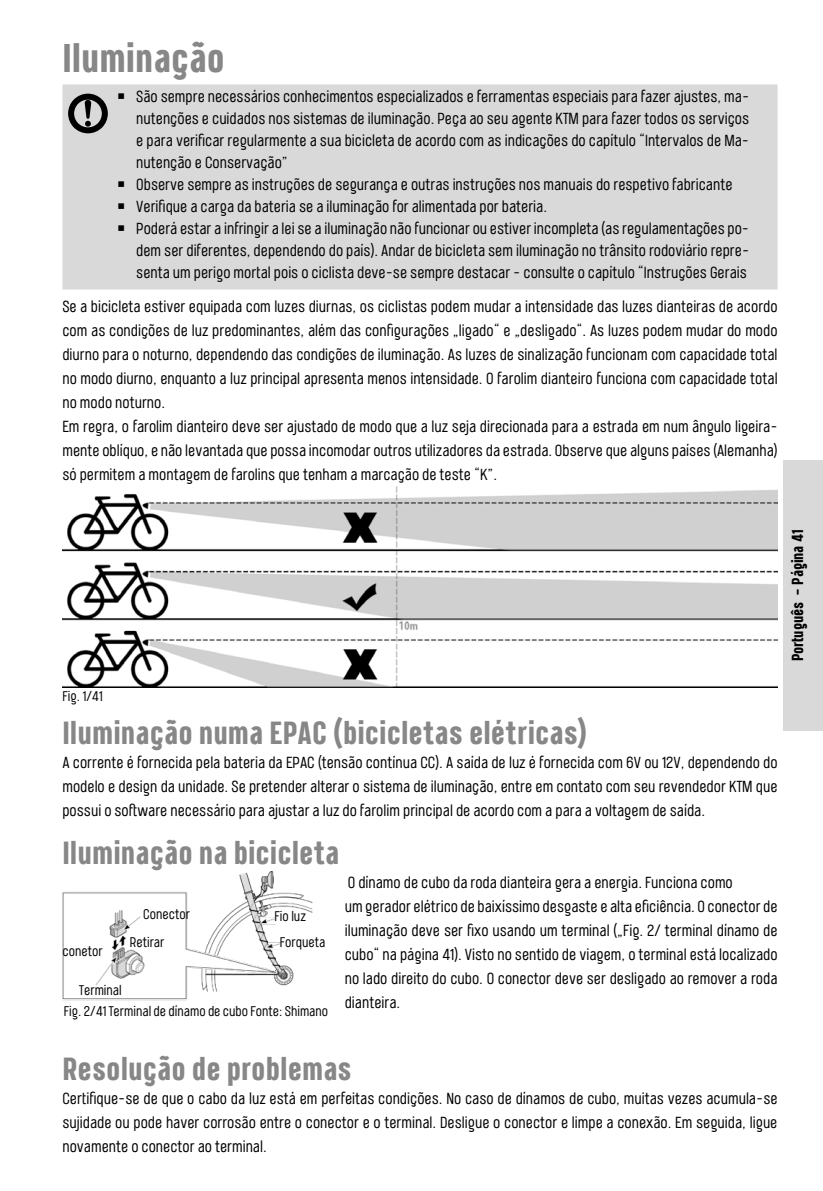
<style>
.page{position:relative;width:823px;height:1191px;background:#fff}
.page>*{position:absolute;margin:0;border:0;box-sizing:border-box;transform-origin:0 0}
.t1{font:700 40px "Port Condensed";color:#878787}
.t2{font:700 32px "Port Condensed";color:#878787}
.t3{font:16px/24px "Port Condensed";color:#000}
.t4{font:700 16px "Port Condensed";letter-spacing:-.005em;color:#000}
.t5{font:14px "Port Condensed";color:#000}
</style>
<div class="page">
<div style="left:782px;top:460px;width:40px;height:271px;background:#d9d9d9"></div>
<div style="left:62px;top:84px;width:715px;height:205px;background:#d9d9d9"></div>
<svg style="left:64px;top:91px;width:47px;height:46px"></svg>
<img style="left:63px;top:486px;width:714px;height:201px">
<img style="left:62px;top:872px;width:251px;height:129px">
<h1 class="t1" style="left:62px;top:32px;width:164px">Iluminação</h1>
<p class="t3" style="left:118px;top:84px;width:632px">￭ São sempre necessários conhecimentos especializados e ferramentas especiais para fazer ajustes, ma-</p>
<p class="t3" style="left:136px;top:106px;width:614px">nutenções e cuidados nos sistemas de iluminação. Peça ao seu agente KTM para fazer todos os serviços</p>
<p class="t3" style="left:136px;top:128px;width:614px">e para verificar regularmente a sua bicicleta de acordo com as indicações do capítulo “Intervalos de Ma-</p>
<p class="t3" style="left:136px;top:150px;width:153px">nutenção e Conservação”</p>
<p class="t3" style="left:118px;top:172px;width:615px">￭ Observe sempre as instruções de segurança e outras instruções nos manuais do respetivo fabricante</p>
<p class="t3" style="left:118px;top:194px;width:430px">￭ Verifique a carga da bateria se a iluminação for alimentada por bateria.</p>
<p class="t3" style="left:118px;top:216px;width:632px">￭ Poderá estar a infringir a lei se a iluminação não funcionar ou estiver incompleta (as regulamentações po-</p>
<p class="t3" style="left:136px;top:238px;width:614px">dem ser diferentes, dependendo do país). Andar de bicicleta sem iluminação no trânsito rodoviário repre-</p>
<p class="t3" style="left:136px;top:260px;width:611px">senta um perigo mortal pois o ciclista deve-se sempre destacar - consulte o capítulo “Instruções Gerais</p>
<p class="t3" style="left:62px;top:294px;width:716px">Se a bicicleta estiver equipada com luzes diurnas, os ciclistas podem mudar a intensidade das luzes dianteiras de acordo com as condições de luz predominantes, além das configurações „ligado“ e „desligado“. As luzes podem mudar do modo diurno para o noturno, dependendo das condições de iluminação. As luzes de sinalização funcionam com capacidade total no modo diurno, enquanto a luz principal apresenta menos intensidade. O farolim dianteiro funciona com capacidade total no modo noturno.<br>Em regra, o farolim dianteiro deve ser ajustado de modo que a luz seja direcionada para a estrada em num ângulo ligeira&shy;mente oblíquo, e não levantada que possa incomodar outros utilizadores da estrada. Observe que alguns países (Alemanha) só permitem a montagem de farolins que tenham a marcação de teste “K”.</p>
<p class="t5" style="left:62px;top:687px;width:42px">Fig. 1/41</p>
<h2 class="t2" style="left:62px;top:712px;width:526px">Iluminação numa EPAC (bicicletas elétricas)</h2>
<p class="t3" style="left:62px;top:750px;width:716px;text-align:justify">A corrente é fornecida pela bateria da EPAC (tensão contínua CC). A saída de luz é fornecida com 6V ou 12V, dependendo do modelo e design da unidade. Se pretender alterar o sistema de iluminação, entre em contato com seu revendedor KTM que possui o software necessário para ajustar a luz do farolim principal de acordo com a para a voltagem de saída.</p>
<h2 class="t2" style="left:62px;top:832px;width:278px">Iluminação na bicicleta</h2>
<p class="t5" style="left:62px;top:942px;width:42px">conetor</p>
<p class="t5" style="left:143px;top:904px;width:48px">Conector</p>
<p class="t5" style="left:130px;top:933px;width:36px">Retirar</p>
<p class="t5" style="left:79px;top:980px;width:44px">Terminal</p>
<p class="t5" style="left:274px;top:907px;width:33px">Fio luz</p>
<p class="t5" style="left:280px;top:933px;width:47px">Forqueta</p>
<p class="t5" style="left:64px;top:1002px;width:266px">Fig. 2/41 Terminal de dínamo de cubo Fonte: Shimano</p>
<p class="t3" style="left:344px;top:870px;width:434px">O dínamo de cubo da roda dianteira gera a energia. Funciona como<br>um gerador elétrico de baixíssimo desgaste e alta eficiência. O conector de iluminação deve ser fixo usando um terminal („Fig. 2/ terminal dínamo de cubo“ na página 41). Visto no sentido de viagem, o terminal está localizado no lado direito do cubo. O conector deve ser desligado ao remover a roda dianteira.</p>
<p class="t4" style="left:786px;top:661px;width:133px;rotate:-90deg">Português – Página 41</p>
<h2 class="t2" style="left:62px;top:1048px;width:291px">Resolução de problemas</h2>
<p class="t3" style="left:62px;top:1086px;width:716px;text-align:justify">Certifique-se de que o cabo da luz está em perfeitas condições. No caso de dínamos de cubo, muitas vezes acumula-se sujidade ou pode haver corrosão entre o conector e o terminal. Desligue o conector e limpe a conexão. Em seguida, ligue novamente o conector ao terminal.</p>
</div>
